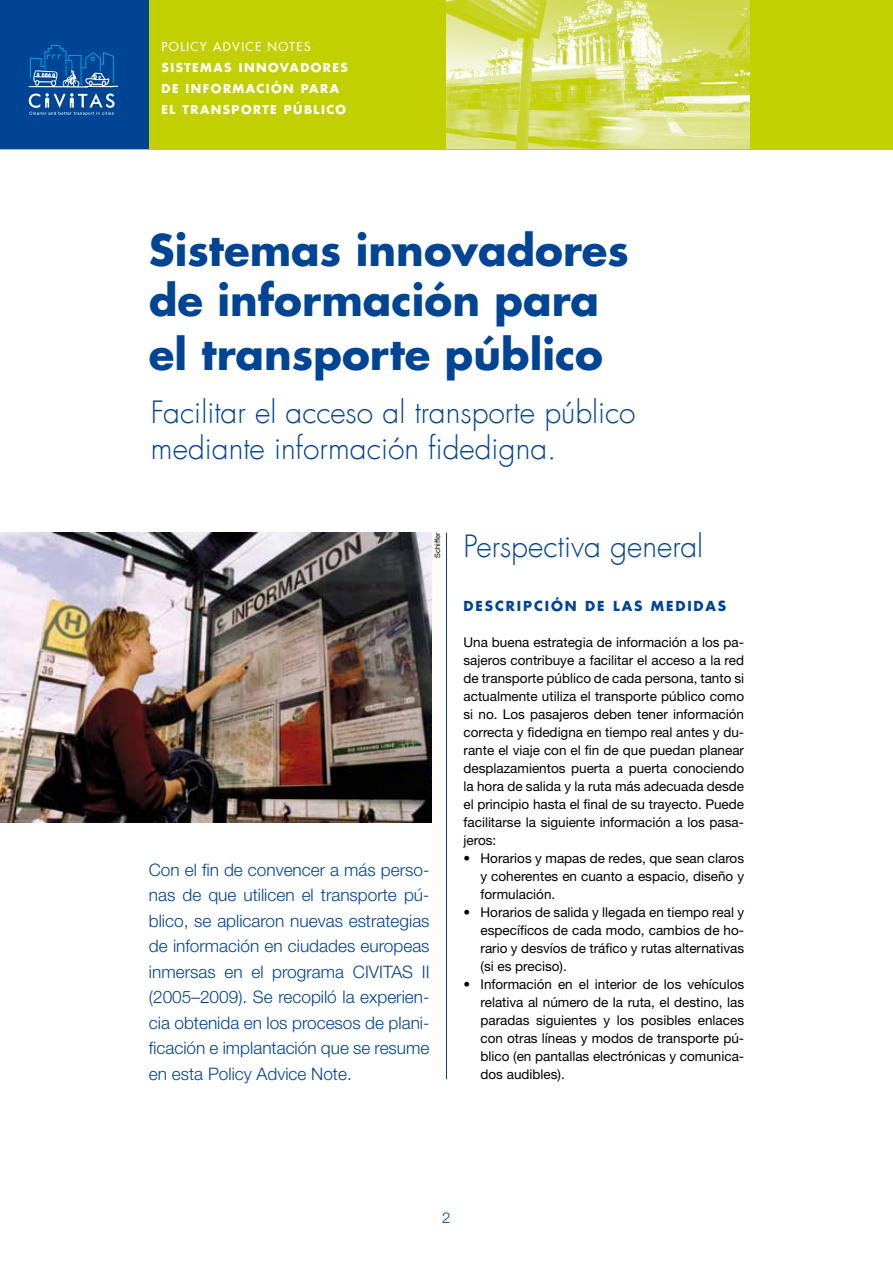
<style>
.page{position:relative;width:893px;height:1263px;background:#fff}
.page>*{position:absolute;margin:0;border:0;box-sizing:border-box;transform-origin:0 0}
.t1{font:700 42px/50.4px "Futura Com";color:#004494}
.t2{font:300 30px/36px "Futura Com";color:#004494}
.t3{font:300 17.25px/25.5px "Helvetica Neue LT Pro";color:#004494;text-align:justify}
.t4{font:300 15px "Helvetica Neue LT Pro";color:#004494}
.t5{font:13.5px/18px "Helvetica Neue LT Pro";color:#000;text-align:justify}
.t6{font:700 13.5px "Futura Com";color:#004494}
.t7{font:700 12px/21px "Futura Com";letter-spacing:.12em;color:#fff}
.t8{font:500 12px "Futura Com";letter-spacing:.12em;color:#fff}
.t9{font:7.5px "Helvetica Neue LT Pro";color:#000}
.s1{font-weight:300}
</style>
<div class="page">
<div style="left:0;top:0;width:893px;height:149px;background:#c2cf00"></div>
<div style="left:0;top:0;width:149px;height:149px;background:#004494"></div>
<svg style="left:29px;top:45px;width:89px;height:70px"></svg>
<img style="left:446px;top:0;width:304px;height:149px">
<hr style="left:892px;top:0;width:1px;height:149px;background:#004494">
<hr style="left:446px;top:533px;width:1px;height:546px;background:#004494">
<img style="left:0;top:533px;width:432px;height:289px">
<p class="t8" style="left:162px;top:37px;width:150px">POLICY ADVICE NOTES</p>
<p class="t7" style="left:162px;top:56px;width:187px">Sistemas innovadores de información para el transporte público</p>
<h1 class="t1" style="left:149px;top:223px;width:482px">Sistemas innovadores de información para</h1>
<h1 class="t1" style="left:149px;top:328px;width:455px">el transporte público</h1>
<h2 class="t2" style="left:151px;top:394px;width:486px">Facilitar el acceso al transporte público mediante información fidedigna.</h2>
<p class="t9" style="left:433px;top:558px;width:27px;rotate:-90deg">Schiffer</p>
<p class="t3" style="left:149px;top:857px;width:282px">Con el fin de convencer a más perso&shy;nas de que utilicen el transporte pú&shy;blico, se aplicaron nuevas estrategias de información en ciudades europeas inmersas en el programa CIVITAS II (2005–2009). Se recopiló la experien&shy;cia obtenida en los procesos de plani&shy;ficación e implantación que se resume en esta Policy Advice Note.</p>
<h2 class="t2" style="left:463px;top:529px;width:241px">Perspectiva general</h2>
<p class="t6" style="left:463px;top:596px;width:43px">DESCRIPCIÓN</p>
<p class="t6" style="left:585px;top:596px;width:10px">DE</p>
<p class="t6" style="left:613px;top:596px;width:50px">LASMEDIDA</p>
<p class="t6" style="left:718px;top:596px;width:10px">S</p>
<p class="t5" style="left:463px;top:633px;width:282px">Una buena estrategia de información a los pa&shy;sajeros contribuye a facilitar el acceso a la red de transporte público de cada persona, tanto si actualmente utiliza el transporte público como si no. Los pasajeros deben tener información correcta y fidedigna en tiempo real antes y du&shy;rante el viaje con el fin de que puedan planear desplazamientos puerta a puerta conociendo la hora de salida y la ruta más adecuada desde el principio hasta el final de su trayecto. Puede facilitarse la siguiente información a los pasa&shy;jeros:</p>
<p class="t5" style="left:480px;top:849px;width:265px;text-indent:-17px"><span class="s1">•</span> Horarios y mapas de redes, que sean claros y coherentes en cuanto a espacio, diseño y formulación.</p>
<p class="t5" style="left:480px;top:903px;width:265px;text-indent:-17px"><span class="s1">•</span> Horarios de salida y llegada en tiempo real y específicos de cada modo, cambios de ho&shy;rario y desvíos de tráfico y rutas alternativas (si es preciso).</p>
<p class="t5" style="left:480px;top:975px;width:265px;text-indent:-17px"><span class="s1">•</span> Información en el interior de los vehículos relativa al número de la ruta, el destino, las paradas siguientes y los posibles enlaces con otras líneas y modos de transporte pú&shy;blico (en pantallas electrónicas y comunica&shy;dos audibles).</p>
<p class="t4" style="left:442px;top:1208px;width:10px">2</p>
</div>
